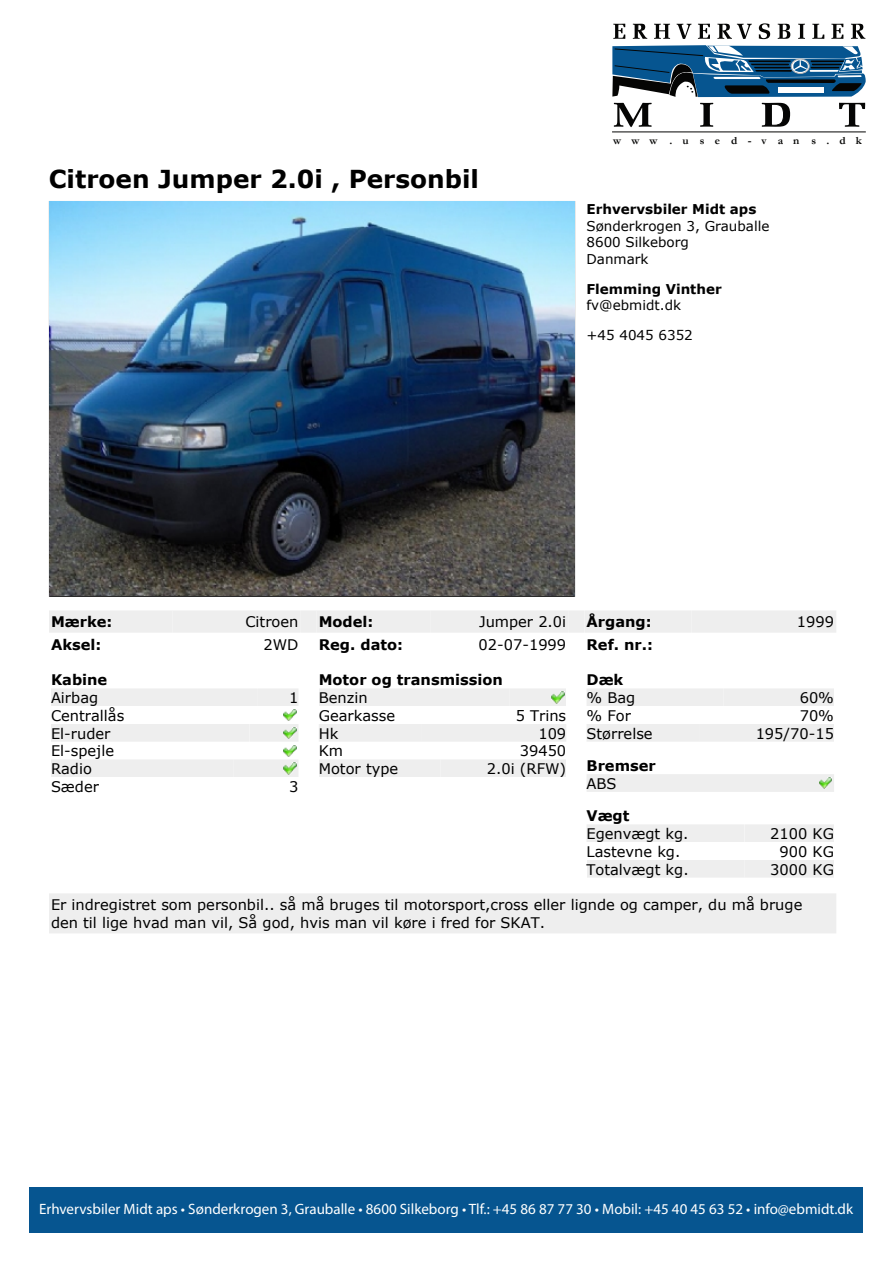
<style>
.page{position:relative;width:893px;height:1263px;background:#fff}
.page>*{position:absolute;margin:0;border:0;box-sizing:border-box;transform-origin:0 0}
.t1{font:700 24.75px "Verdana";color:#000}
.t2{font:15px "Myriad Pro";color:#fff}
.t3{font:14.7px/17.7px "Verdana";color:#000}
.t4{font:700 14.7px "Verdana";color:#000}
.t5{font:13.5px/16.4px "Verdana";color:#000}
.t6{font:700 13.5px "Verdana";color:#000}
.t7{font:700 11.1px "Garamond";letter-spacing:.9em;color:#050504}
</style>
<div class="page">
<svg style="left:613px;top:24px;width:12px;height:15px"></svg>
<svg style="left:633px;top:24px;width:14px;height:15px"></svg>
<svg style="left:654px;top:24px;width:16px;height:15px"></svg>
<svg style="left:677px;top:24px;width:14px;height:15px"></svg>
<svg style="left:698px;top:24px;width:12px;height:15px"></svg>
<svg style="left:759px;top:23px;width:11px;height:16px"></svg>
<svg style="left:798px;top:24px;width:7px;height:15px"></svg>
<svg style="left:812px;top:24px;width:12px;height:15px"></svg>
<svg style="left:831px;top:24px;width:12px;height:15px"></svg>
<svg style="left:851px;top:24px;width:14px;height:15px"></svg>
<svg style="left:614px;top:103px;width:38px;height:24px"></svg>
<svg style="left:700px;top:103px;width:13px;height:24px"></svg>
<svg style="left:762px;top:103px;width:28px;height:24px"></svg>
<svg style="left:839px;top:103px;width:26px;height:24px"></svg>
<svg style="left:612px;top:45px;width:254px;height:52px;background:#36678c"></svg>
<hr style="left:612px;top:131px;width:254px;height:1px;background:#050504">
<svg style="left:717px;top:24px;width:35px;height:15px"></svg>
<svg style="left:778px;top:24px;width:12px;height:15px"></svg>
<div style="left:29px;top:1187px;width:834px;height:46px;background:#065590"></div>
<div style="left:49px;top:610px;width:123px;height:23px;background:#eee"></div>
<div style="left:172px;top:610px;width:129px;height:23px;background:#eee"></div>
<div style="left:301px;top:610px;width:15px;height:23px;background:#eee"></div>
<div style="left:316px;top:610px;width:115px;height:23px;background:#eee"></div>
<div style="left:431px;top:610px;width:137px;height:23px;background:#eee"></div>
<div style="left:568px;top:610px;width:16px;height:23px;background:#eee"></div>
<img style="left:49px;top:201px;width:527px;height:396px">
<div style="left:584px;top:610px;width:108px;height:23px;background:#eee"></div>
<div style="left:692px;top:610px;width:144px;height:23px;background:#eee"></div>
<div style="left:51px;top:688px;width:207px;height:18px;background:#eee"></div>
<div style="left:258px;top:688px;width:40px;height:18px;background:#eee"></div>
<svg style="left:284px;top:709px;width:12px;height:12px"></svg>
<div style="left:51px;top:724px;width:199px;height:18px;background:#eee"></div>
<div style="left:250px;top:724px;width:48px;height:18px;background:#eee"></div>
<svg style="left:284px;top:727px;width:12px;height:11px"></svg>
<svg style="left:284px;top:745px;width:12px;height:11px"></svg>
<div style="left:51px;top:759px;width:182px;height:18px;background:#eee"></div>
<div style="left:233px;top:759px;width:65px;height:18px;background:#eee"></div>
<svg style="left:284px;top:763px;width:12px;height:11px"></svg>
<div style="left:319px;top:688px;width:190px;height:18px;background:#eee"></div>
<div style="left:509px;top:688px;width:57px;height:18px;background:#eee"></div>
<svg style="left:552px;top:692px;width:12px;height:11px"></svg>
<div style="left:319px;top:724px;width:102px;height:18px;background:#eee"></div>
<div style="left:421px;top:724px;width:145px;height:18px;background:#eee"></div>
<div style="left:319px;top:759px;width:121px;height:18px;background:#eee"></div>
<div style="left:440px;top:759px;width:126px;height:18px;background:#eee"></div>
<div style="left:587px;top:688px;width:136px;height:18px;background:#eee"></div>
<div style="left:723px;top:688px;width:111px;height:18px;background:#eee"></div>
<div style="left:587px;top:724px;width:113px;height:18px;background:#eee"></div>
<div style="left:700px;top:724px;width:134px;height:18px;background:#eee"></div>
<div style="left:587px;top:774px;width:166px;height:18px;background:#eee"></div>
<div style="left:753px;top:774px;width:81px;height:18px;background:#eee"></div>
<svg style="left:819px;top:777px;width:13px;height:12px"></svg>
<div style="left:587px;top:824px;width:157px;height:18px;background:#eee"></div>
<div style="left:744px;top:824px;width:90px;height:18px;background:#eee"></div>
<div style="left:587px;top:860px;width:157px;height:18px;background:#eee"></div>
<div style="left:744px;top:860px;width:90px;height:18px;background:#eee"></div>
<div style="left:49px;top:893px;width:787px;height:40px;background:#eee"></div>
<h1 class="t1" style="left:49px;top:163px;width:432px">Citroen Jumper 2.0i , Personbil</h1>
<p class="t7" style="left:613px;top:133px;width:250px">www .used-van s.dk</p>
<p class="t6" style="left:586px;top:201px;width:171px">Erhvervsbiler Midt aps</p>
<p class="t5" style="left:586px;top:217px;width:184px">Sønderkrogen 3, Grauballe<br>8600 Silkeborg<br>Danmark</p>
<p class="t6" style="left:586px;top:280px;width:137px">Flemming Vinther</p>
<p class="t5" style="left:586px;top:296px;width:96px">fv@ebmidt.dk</p>
<p class="t5" style="left:586px;top:326px;width:108px">+45 4045 6352</p>
<p class="t4" style="left:51px;top:613px;width:63px">Mærke:</p>
<p class="t3" style="left:245px;top:613px;width:55px">Citroen</p>
<p class="t4" style="left:319px;top:613px;width:56px">Model:</p>
<p class="t3" style="left:479px;top:613px;width:89px">Jumper 2.0i</p>
<p class="t4" style="left:587px;top:613px;width:67px">Årgang:</p>
<p class="t3" style="left:797px;top:613px;width:39px">1999</p>
<p class="t4" style="left:51px;top:635px;width:52px">Aksel:</p>
<p class="t3" style="left:263px;top:635px;width:36px">2WD</p>
<p class="t4" style="left:319px;top:635px;width:86px">Reg. dato:</p>
<p class="t3" style="left:479px;top:635px;width:89px">02-07-1999</p>
<p class="t4" style="left:587px;top:635px;width:68px">Ref. nr.:</p>
<p class="t4" style="left:51px;top:671px;width:58px">Kabine</p>
<p class="t3" style="left:51px;top:688px;width:49px">Airbag</p>
<p class="t3" style="left:289px;top:688px;width:11px">1</p>
<p class="t3" style="left:51px;top:706px;width:75px">Centrallås<br>El-ruder<br>El-spejle<br>Radio<br>Sæder</p>
<p class="t4" style="left:587px;top:671px;width:38px">Dæk</p>
<p class="t3" style="left:587px;top:688px;width:50px">% Bag</p>
<p class="t3" style="left:800px;top:688px;width:36px">60%</p>
<p class="t3" style="left:587px;top:706px;width:46px">% For</p>
<p class="t3" style="left:800px;top:706px;width:36px">70%</p>
<p class="t3" style="left:587px;top:724px;width:68px">Størrelse</p>
<p class="t3" style="left:756px;top:724px;width:80px">195/70-15</p>
<p class="t4" style="left:587px;top:756px;width:71px">Bremser</p>
<p class="t3" style="left:587px;top:774px;width:31px">ABS</p>
<p class="t4" style="left:587px;top:806px;width:44px">Vægt</p>
<p class="t3" style="left:587px;top:824px;width:104px">Egenvægt kg.</p>
<p class="t3" style="left:770px;top:824px;width:65px">2100 KG</p>
<p class="t3" style="left:587px;top:842px;width:95px">Lastevne kg.</p>
<p class="t3" style="left:779px;top:842px;width:56px">900 KG</p>
<p class="t3" style="left:587px;top:860px;width:104px">Totalvægt kg.</p>
<p class="t3" style="left:770px;top:860px;width:65px">3000 KG</p>
<p class="t3" style="left:51px;top:896px;width:753px">Er indregistret som personbil.. så må bruges til motorsport,cross eller lignde og camper, du må bruge den til lige hvad man vil, Så god, hvis man vil køre i fred for SKAT.</p>
<p class="t4" style="left:319px;top:671px;width:186px">Motor og transmission</p>
<p class="t3" style="left:319px;top:688px;width:78px">Benzin<br>Gearkasse</p>
<p class="t3" style="left:516px;top:706px;width:52px">5 Trins</p>
<p class="t3" style="left:319px;top:724px;width:21px">Hk</p>
<p class="t3" style="left:538px;top:724px;width:29px">109</p>
<p class="t3" style="left:319px;top:742px;width:26px">Km</p>
<p class="t3" style="left:520px;top:742px;width:48px">39450</p>
<p class="t3" style="left:319px;top:759px;width:81px">Motor type</p>
<p class="t3" style="left:487px;top:759px;width:81px">2.0i (RFW)</p>
<p class="t3" style="left:289px;top:777px;width:11px">3</p>
<p class="t2" style="left:39px;top:1199px;width:815px">Erhvervsbiler Midt aps • Sønderkrogen 3, Grauballe • 8600 Silkeborg • Tlf.: +45 86 87 77 30 • Mobil: +45 40 45 63 52 • info@ebmidt.dk</p>
</div>
